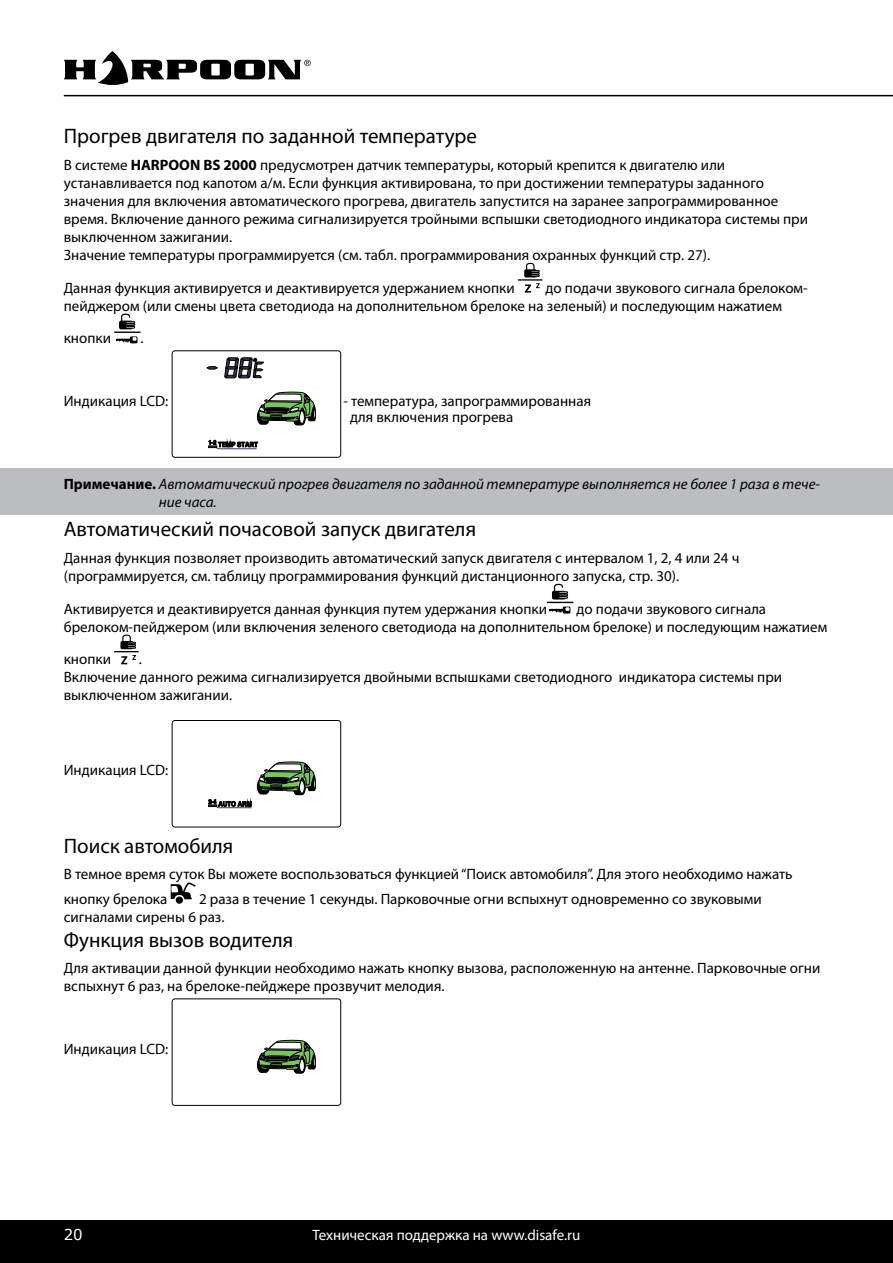
<style>
.page{position:relative;width:893px;height:1263px;background:#fff}
.page>*{position:absolute;margin:0;border:0;box-sizing:border-box;transform-origin:0 0}
.t1{font:21px "Myriad Pro";color:#000}
.t2{font:15px/18px "Myriad Pro";color:#000}
.t3{font:italic 15px/18px "Myriad Pro";color:#000}
.t4{font:15px "Myriad Pro";color:#fff}
.t5{font:15px "Verdana";color:#fff}
.s1{font-weight:700}
.s2{font-weight:700;font-style:normal}
</style>
<div class="page">
<svg style="left:64px;top:51px;width:247px;height:34px"></svg>
<hr style="left:64px;top:95px;width:829px;height:1px;background:#000">
<div style="left:0;top:1220px;width:893px;height:43px;background:#000"></div>
<div style="left:0;top:468px;width:893px;height:46px;background:#bcbdbf"></div>
<hr style="left:518px;top:279px;width:24px;height:2px;background:#000">
<svg style="left:525px;top:283px;width:15px;height:10px"></svg>
<svg style="left:524px;top:263px;width:15px;height:14px"></svg>
<svg style="left:114px;top:314px;width:26px;height:29px"></svg>
<svg style="left:206px;top:366px;width:12px;height:4px"></svg>
<svg style="left:224px;top:357px;width:40px;height:21px"></svg>
<svg style="left:208px;top:440px;width:50px;height:9px"></svg>
<div style="left:172px;top:351px;width:169px;height:106px;border:1px solid #000;border-radius:3px"></div>
<svg style="left:257px;top:391px;width:59px;height:34px"></svg>
<svg style="left:547px;top:584px;width:26px;height:29px"></svg>
<svg style="left:114px;top:634px;width:25px;height:30px"></svg>
<div style="left:172px;top:720px;width:169px;height:107px;border:1px solid #000;border-radius:3px"></div>
<svg style="left:208px;top:761px;width:108px;height:47px"></svg>
<svg style="left:171px;top:882px;width:25px;height:17px"></svg>
<div style="left:176px;top:896px;width:7px;height:8px;background:#000;border-radius:50%"></div>
<svg style="left:257px;top:1039px;width:59px;height:34px"></svg>
<div style="left:172px;top:999px;width:169px;height:106px;border:1px solid #000;border-radius:3px"></div>
<h1 class="t1" style="left:64px;top:123px;width:415px">Прогрев двигателя по заданной температуре</h1>
<p class="t2" style="left:64px;top:156px;width:746px">В системе <span class="s1">HARPOON BS 2000</span> предусмотрен датчик температуры, который крепится к двигателю или устанавливается под капотом а/м. Если функция активирована, то при достижении температуры заданного значения для включения автоматического прогрева, двигатель запустится на заранее запрограммированное время. Включение данного режима сигнализируется тройными вспышки светодиодного индикатора системы при выключенном зажигании.<br>Значение температуры программируется (см. табл. программирования охранных функций стр. 27).</p>
<p class="t2" style="left:64px;top:278px;width:452px">Данная функция активируется и деактивируется удержанием кнопки</p>
<p class="t2" style="left:64px;top:278px;width:745px;text-indent:482px">до подачи звукового сигнала брелоком&shy;пейджером (или смены цвета светодиода на дополнительном брелоке на зеленый) и последующим нажатием</p>
<p class="t2" style="left:64px;top:329px;width:49px">кнопки</p>
<p class="t2" style="left:140px;top:329px;width:5px">.</p>
<p class="t2" style="left:64px;top:391px;width:106px">Индикация LCD:</p>
<p class="t2" style="left:343px;top:391px;width:249px">- температура, запрограммированная</p>
<p class="t2" style="left:350px;top:408px;width:165px">для включения прогрева</p>
<p class="t3" style="left:159px;top:474px;width:663px;text-indent:-95px"><span class="s2">Примечание.</span> Автоматический прогрев двигателя по заданной температуре выполняется не более 1 раза в тече&shy;ние часа.</p>
<h1 class="t1" style="left:64px;top:516px;width:414px">Автоматический почасовой запуск двигателя</h1>
<p class="t2" style="left:64px;top:548px;width:677px">Данная функция позволяет производить автоматический запуск двигателя с интервалом 1, 2, 4 или 24 ч (программируется, см. таблицу программирования функций дистанционного запуска, стр. 30).</p>
<p class="t2" style="left:64px;top:599px;width:485px">Активируется и деактивируется данная функция путем удержания кнопки</p>
<p class="t2" style="left:64px;top:599px;width:765px;text-indent:513px">до подачи звукового сигнала брелоком-пейджером (или включения зеленого светодиода на дополнительном брелоке) и последующим нажатием</p>
<p class="t2" style="left:64px;top:650px;width:49px">кнопки</p>
<p class="t2" style="left:64px;top:650px;width:720px;text-indent:75px">.<br>Включение данного режима сигнализируется двойными вспышками светодиодного индикатора системы при выключенном зажигании.</p>
<p class="t2" style="left:64px;top:761px;width:106px">Индикация LCD:</p>
<h1 class="t1" style="left:64px;top:833px;width:171px">Поиск автомобиля</h1>
<p class="t2" style="left:64px;top:862px;width:730px;line-height:24.3px">В темное время суток Вы можете воспользоваться функцией “Поиск автомобиля”. Для этого необходимо нажать кнопку брелока</p>
<p class="t2" style="left:64px;top:889px;width:700px;text-indent:135px">2 раза в течение 1 секунды. Парковочные огни вспыхнут одновременно со звуковыми сигналами сирены 6 раз.</p>
<h1 class="t1" style="left:64px;top:927px;width:231px">Функция вызов водителя</h1>
<p class="t2" style="left:64px;top:959px;width:758px">Для активации данной функции необходимо нажать кнопку вызова, расположенную на антенне. Парковочные огни вспыхнут 6 раз, на брелоке-пейджере прозвучит мелодия.</p>
<p class="t2" style="left:64px;top:1039px;width:106px">Индикация LCD:</p>
<p class="t5" style="left:64px;top:1225px;width:21px">20</p>
<p class="t4" style="left:313px;top:1226px;width:269px">Техническая поддержка на www.disafe.ru</p>
</div>
